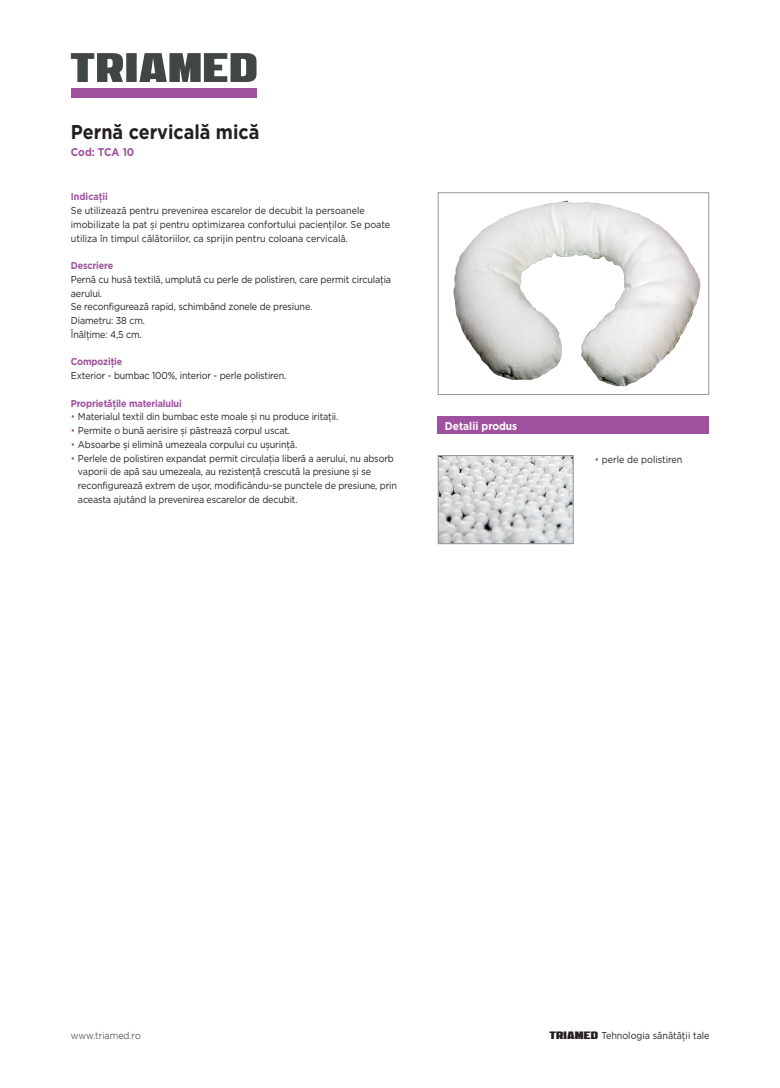
<style>
.page{position:relative;width:780px;height:1088px;background:#fff}
.page>*{position:absolute;margin:0;border:0;box-sizing:border-box;transform-origin:0 0}
.t1{font:700 20px "Gotham";color:#231f20;scale:.9 1}
.t2{font:700 11.25px "Gotham";color:#fff;scale:.9 1}
.t3{font:700 11.25px "Gotham";color:#9f509f;scale:.9 1}
.t4{font:10px/13.8px "Gotham";letter-spacing:-.015em;color:#231f20;scale:.9 1}
.t5{font:700 10px "Gotham";letter-spacing:-.015em;color:#9f509f;scale:.9 1}
.t6{font:300 10px "Gotham";color:#231f20;scale:.9 1}
.s1{color:#9f509f}
.s2{font-family:"Dozer One";font-size:9.38px}
</style>
<div class="page">
<svg style="left:71px;top:53px;width:185px;height:29px"></svg>
<div style="left:71px;top:88px;width:186px;height:9px;background:#9f509f"></div>
<img style="left:453px;top:203px;width:104px;height:177px">
<div style="left:438px;top:192px;width:271px;height:203px;border:1px solid #939598"></div>
<img style="left:440px;top:457px;width:131px;height:85px">
<div style="left:438px;top:455px;width:135px;height:89px;border:1px solid #939598"></div>
<div style="left:438px;top:416px;width:271px;height:18px;background:#9f509f"></div>
<h1 class="t1" style="left:71px;top:118px;width:211px">Pernă cervicală mică</h1>
<p class="t3" style="left:71px;top:144px;width:72px">Cod: TCA 10</p>
<p class="t5" style="left:71px;top:190px;width:43px">Indicaţii</p>
<p class="t4" style="left:71px;top:203px;width:356px">Se utilizează pentru prevenirea escarelor de decubit la persoanele imobilizate la pat și pentru optimizarea confortului pacienţilor. Se poate utiliza în timpul călătoriilor, ca sprijin pentru coloana cervicală.</p>
<p class="t5" style="left:71px;top:259px;width:48px">Descriere</p>
<p class="t4" style="left:71px;top:272px;width:357px">Pernă cu husă textilă, umplută cu perle de polistiren, care permit circulaţia aerului.<br>Se reconfigurează rapid, schimbând zonele de presiune.<br>Diametru: 38 cm.<br>Înălţime: 4,5 cm.</p>
<p class="t5" style="left:71px;top:355px;width:59px">Compoziţie</p>
<p class="t4" style="left:71px;top:368px;width:241px">Exterior - bumbac 100%, interior - perle polistiren.</p>
<p class="t5" style="left:71px;top:396px;width:125px">Proprietăţile materialului</p>
<p class="t4" style="left:71px;top:410px;width:299px"><span class="s1">•</span> Materialul textil din bumbac este moale și nu produce iritaţii.</p>
<p class="t4" style="left:71px;top:423px;width:245px"><span class="s1">•</span> Permite o bună aerisire și păstrează corpul uscat.</p>
<p class="t4" style="left:71px;top:437px;width:253px"><span class="s1">•</span> Absoarbe și elimină umezeala corpului cu ușurinţă.</p>
<p class="t4" style="left:78px;top:451px;width:356px;text-indent:-7px"><span class="s1">•</span> Perlele de polistiren expandat permit circulaţia liberă a aerului, nu absorb vaporii de apă sau umezeala, au rezistenţă crescută la presiune și se reconfigurează extrem de ușor, modificându-se punctele de presiune, prin aceasta ajutând la prevenirea escarelor de decubit.</p>
<p class="t2" style="left:445px;top:418px;width:82px">Detalii produs</p>
<p class="t4" style="left:594px;top:453px;width:99px"><span class="s1">•</span> perle de polistiren</p>
<p class="t6" style="left:71px;top:1029px;width:79px">www.triamed.ro</p>
<p class="t4" style="left:549px;top:1028px;width:179px"><span class="s2">TRIAMED</span> Tehnologia sănătăţii tale</p>
</div>
